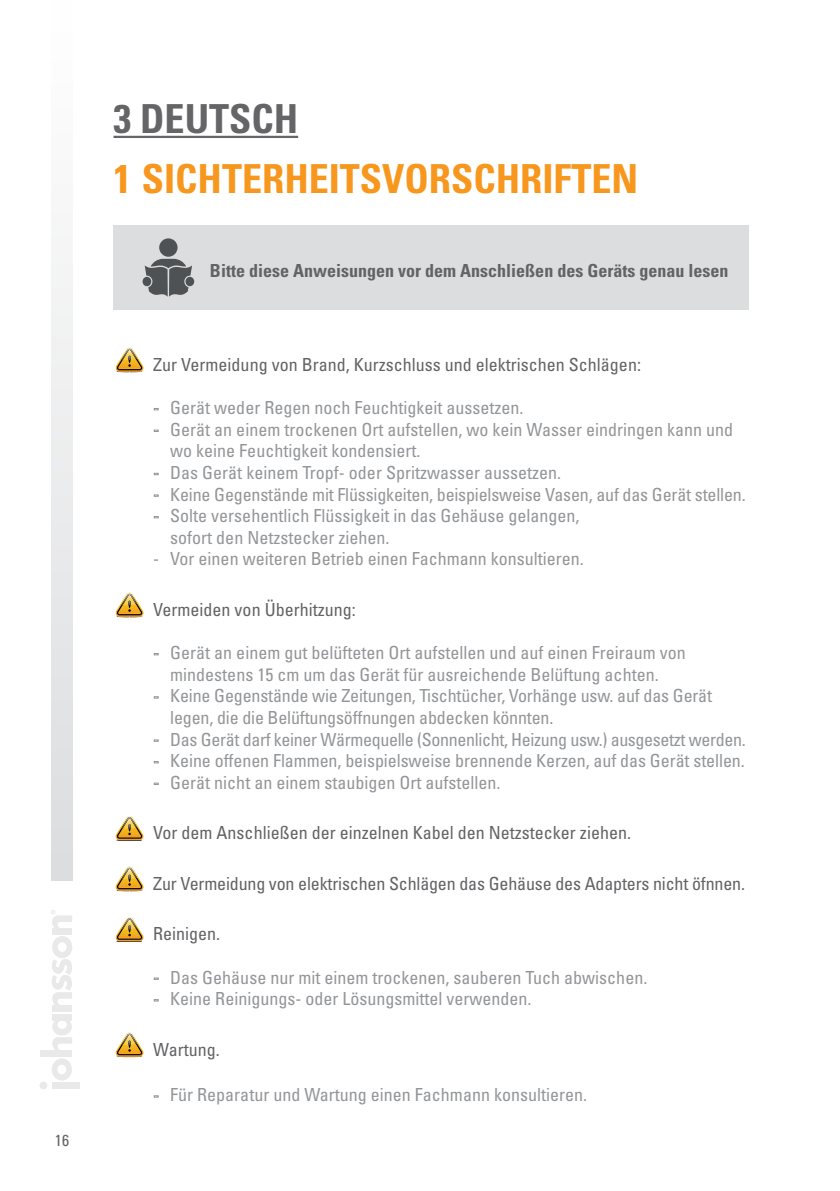
<style>
.page{position:relative;width:840px;height:1191px;background:#fff}
.page>*{position:absolute;margin:0;border:0;box-sizing:border-box;transform-origin:0 0}
.t1{font:700 condensed 40px "Univers";color:#f7971d}
.t2{font:700 condensed 40px "Univers";color:#656568}
.t3{font:condensed 18px/21.6px "Univers";color:#939598}
.t4{font:condensed 18px "Univers";color:#636366}
.t5{font:condensed 18px "Univers";letter-spacing:-.02em;color:#939598}
.t6{font:700 condensed 18px "Univers";color:#636366}
.t7{font:condensed 16px "Univers";color:#636366}
</style>
<div class="page">
<div style="left:51px;top:0;width:22px;height:880px;background:linear-gradient(to bottom,#fff,#dcdddf)"></div>
<div style="left:52px;top:1082px;width:28px;height:7px;background:#e9e9e9"></div>
<div style="left:39px;top:1081px;width:8px;height:8px;background:#e9e9e9;border-radius:50%"></div>
<div style="left:40px;top:1050px;width:32px;height:7px;background:#e9e9e9"></div>
<div style="left:52px;top:1014px;width:20px;height:6px;background:#e9e9e9"></div>
<svg style="left:52px;top:1020px;width:20px;height:60px"></svg>
<svg style="left:51px;top:910px;width:21px;height:101px"></svg>
<div style="left:113px;top:226px;width:635px;height:84px;background:#dcdddf"></div>
<svg style="left:115px;top:347px;width:29px;height:26px"></svg>
<svg style="left:154px;top:429px;width:5px;height:3px"></svg>
<svg style="left:154px;top:494px;width:5px;height:3px"></svg>
<svg style="left:115px;top:592px;width:29px;height:26px"></svg>
<svg style="left:154px;top:739px;width:5px;height:3px"></svg>
<svg style="left:154px;top:782px;width:5px;height:3px"></svg>
<svg style="left:115px;top:816px;width:29px;height:25px"></svg>
<svg style="left:115px;top:866px;width:29px;height:26px"></svg>
<svg style="left:115px;top:917px;width:29px;height:25px"></svg>
<svg style="left:154px;top:977px;width:5px;height:3px"></svg>
<svg style="left:115px;top:1032px;width:29px;height:25px"></svg>
<svg style="left:142px;top:238px;width:52px;height:59px"></svg>
<hr style="left:113px;top:136px;width:185px;height:2px;background:#656568">
<p class="t7" style="left:55px;top:1130px;width:16px">16</p>
<p class="t2" style="left:113px;top:94px;width:186px">3 DEUTSCH</p>
<p class="t1" style="left:113px;top:154px;width:526px">1 SICHTERHEITSVORSCHRIFTEN</p>
<p class="t6" style="left:210px;top:260px;width:519px">Bitte diese Anweisungen vor dem Anschließen des Geräts genau lesen</p>
<p class="t4" style="left:153px;top:353px;width:489px">Zur Vermeidung von Brand, Kurzschluss und elektrischen Schlägen:</p>
<p class="t3" style="left:170px;top:396px;width:354px">Gerät weder Regen noch Feuchtigkeit aussetzen.</p>
<p class="t3" style="left:170px;top:418px;width:564px">Gerät an einem trockenen Ort aufstellen, wo kein Wasser eindringen kann und wo keine Feuchtigkeit kondensiert.</p>
<p class="t3" style="left:170px;top:461px;width:392px">Das Gerät keinem Tropf- oder Spritzwasser aussetzen.</p>
<p class="t3" style="left:170px;top:483px;width:576px">Keine Gegenstände mit Flüssigkeiten, beispielsweise Vasen, auf das Gerät stellen.</p>
<p class="t3" style="left:170px;top:504px;width:410px">Solte versehentlich Flüssigkeit in das Gehäuse gelangen, sofort den Netzstecker ziehen.</p>
<p class="t3" style="left:153px;top:547px;width:432px">- Vor einen weiteren Betrieb einen Fachmann konsultieren.</p>
<p class="t4" style="left:153px;top:598px;width:204px">Vermeiden von Überhitzung:</p>
<p class="t3" style="left:170px;top:641px;width:516px">Gerät an einem gut belüfteten Ort aufstellen und auf einen Freiraum von mindestens 15 cm um das Gerät für ausreichende Belüftung achten.</p>
<p class="t3" style="left:170px;top:684px;width:543px">Keine Gegenstände wie Zeitungen, Tischtücher, Vorhänge usw. auf das Gerät legen, die die Belüftungsöffnungen abdecken könnten.</p>
<p class="t5" style="left:170px;top:727px;width:576px">Das Gerät darf keiner Wärmequelle (Sonnenlicht, Heizung usw.) ausgesetzt werden.</p>
<p class="t3" style="left:170px;top:749px;width:575px">Keine offenen Flammen, beispielsweise brennende Kerzen, auf das Gerät stellen.</p>
<p class="t3" style="left:170px;top:771px;width:331px">Gerät nicht an einem staubigen Ort aufstellen.</p>
<p class="t4" style="left:153px;top:821px;width:479px">Vor dem Anschließen der einzelnen Kabel den Netzstecker ziehen.</p>
<p class="t4" style="left:153px;top:872px;width:593px">Zur Vermeidung von elektrischen Schlägen das Gehäuse des Adapters nicht öfnnen.</p>
<p class="t4" style="left:153px;top:922px;width:68px">Reinigen.</p>
<p class="t3" style="left:170px;top:966px;width:478px">Das Gehäuse nur mit einem trockenen, sauberen Tuch abwischen.</p>
<p class="t3" style="left:170px;top:987px;width:362px">Keine Reinigungs- oder Lösungsmittel verwenden.</p>
<p class="t4" style="left:153px;top:1038px;width:68px">Wartung.</p>
<p class="t3" style="left:170px;top:1083px;width:418px">Für Reparatur und Wartung einen Fachmann konsultieren.</p>
</div>
